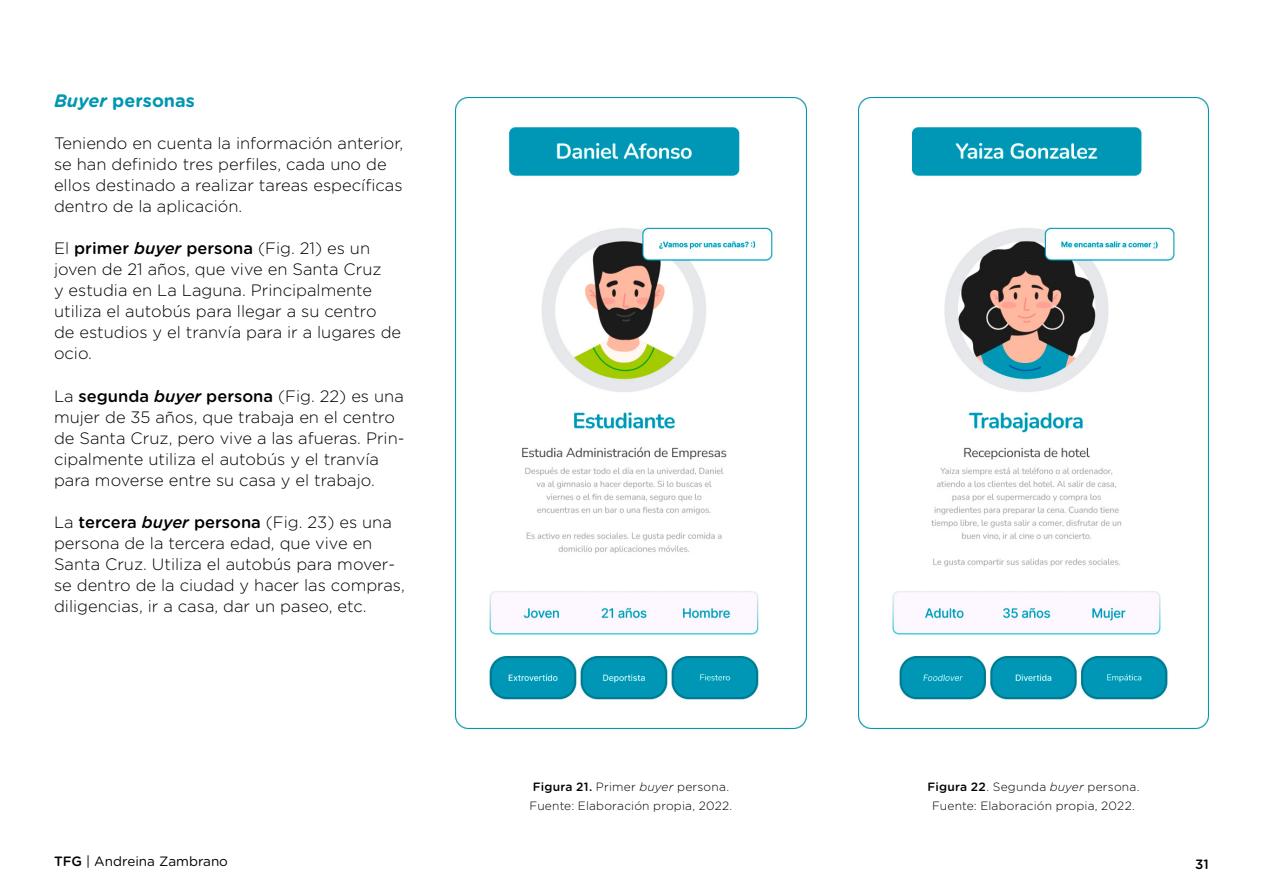
<style>
.page{position:relative;width:1263px;height:893px;background:#fff}
.page>*{position:absolute;margin:0;border:0;box-sizing:border-box;transform-origin:0 0}
.t1{font:700 18px "Gotham Rounded";color:#0096b3}
.t2{font:300 16.5px/21px "Gotham Rounded";color:#000}
.t3{font:13.5px "Gotham Rounded";color:#000}
.t4{font:500 13.5px "Gotham Rounded";color:#000}
.t5{font:300 12px/18.6px "Gotham Rounded";letter-spacing:.015em;color:#000}
.s1{font-style:italic}
.s2{font-weight:500}
.s3{font-weight:500;font-style:italic}
</style>
<div class="page">
<img style="left:455px;top:97px;width:351px;height:631px">
<img style="left:858px;top:97px;width:351px;height:631px">
<p class="t1" style="left:54px;top:87px;width:142px"><span class="s1">Buyer</span> personas</p>
<p class="t2" style="left:54px;top:132px;width:351px">Teniendo en cuenta la información anterior, se han definido tres perfiles, cada uno de ellos destinado a realizar tareas específicas dentro de la aplicación.</p>
<p class="t2" style="left:54px;top:237px;width:349px">El <span class="s2">primer</span> <span class="s3">buyer</span> <span class="s2">persona</span> (Fig. 21) es un joven de 21 años, que vive en Santa Cruz<br>y estudia en La Laguna. Principalmente utiliza el autobús para llegar a su centro de estudios y el tranvía para ir a lugares de ocio.</p>
<p class="t2" style="left:54px;top:385px;width:352px">La <span class="s2">segunda</span> <span class="s3">buyer</span> <span class="s2">persona</span> (Fig. 22) es una mujer de 35 años, que trabaja en el centro de Santa Cruz, pero vive a las afueras. Prin&shy;cipalmente utiliza el autobús y el tranvía para moverse entre su casa y el trabajo.</p>
<p class="t2" style="left:54px;top:511px;width:352px">La <span class="s2">tercera</span> <span class="s3">buyer</span> <span class="s2">persona</span> (Fig. 23) es una persona de la tercera edad, que vive en Santa Cruz. Utiliza el autobús para mover&shy;se dentro de la ciudad y hacer las compras, diligencias, ir a casa, dar un paseo, etc.</p>
<p class="t5" style="left:530px;top:777px;width:204px"><span class="s2">Figura 21.</span> Primer <span class="s1">buyer</span> persona.<br>Fuente: Elaboración propia, 2022.</p>
<p class="t5" style="left:927px;top:777px;width:213px;text-align:center"><span class="s2">Figura 22</span>. Segunda <span class="s1">buyer</span> persona.<br>Fuente: Elaboración propia, 2022.</p>
<p class="t3" style="left:54px;top:852px;width:176px"><span class="s2">TFG</span> | Andreina Zambrano</p>
<p class="t4" style="left:1195px;top:855px;width:15px">31</p>
</div>
